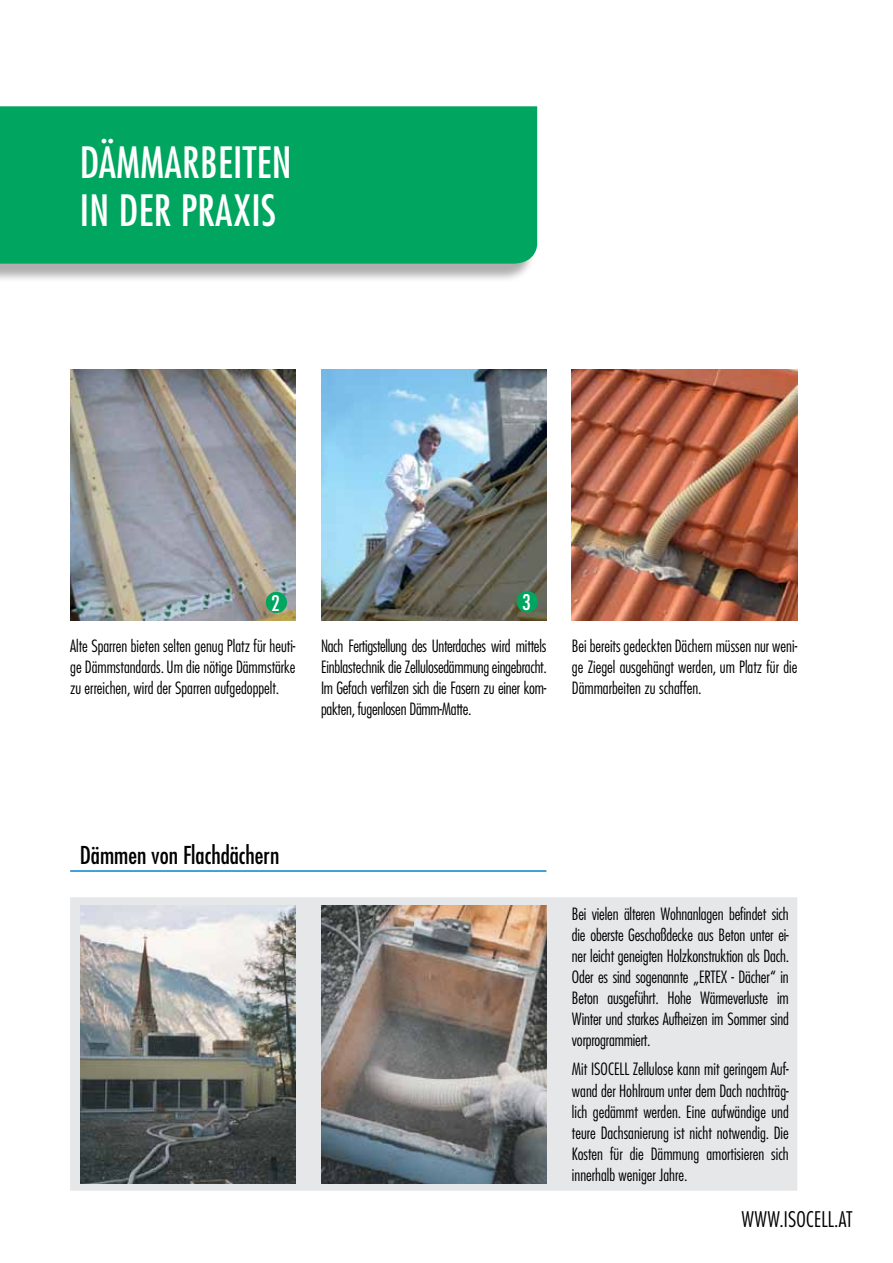
<style>
.page{position:relative;width:893px;height:1263px;background:#fff}
.page>*{position:absolute;margin:0;border:0;box-sizing:border-box;transform-origin:0 0}
.t1{font:500 condensed 42px/48px "Futura LT Pro";letter-spacing:.01em;color:#fff;text-align:right}
.t2{font:500 condensed 24px "Futura LT Pro";color:#000}
.t3{font:300 condensed 21px "Futura LT Pro";letter-spacing:.01em;color:#000}
.t4{font:500 condensed 21px "Futura LT Pro";color:#fff}
.t5{font:300 condensed 16.5px/21px "Futura LT Pro";color:#000;text-align:justify}
.s1{color:#fff}
</style>
<div class="page">
<div style="left:70px;top:897px;width:727px;height:294px;background:#e6e7e8"></div>
<img style="left:321px;top:370px;width:225px;height:251px">
<img style="left:70px;top:370px;width:225px;height:251px">
<img style="left:321px;top:906px;width:225px;height:277px">
<img style="left:572px;top:370px;width:225px;height:251px">
<div style="left:266px;top:592px;width:21px;height:21px;background:#00a660;border-radius:50%"></div>
<div style="left:517px;top:591px;width:21px;height:21px;background:#00a660;border-radius:50%"></div>
<hr style="left:70px;top:870px;width:476px;height:2px;background:#0086cc">
<img style="left:81px;top:906px;width:215px;height:277px">
<div style="left:0;top:109px;width:535px;height:174px;background:#000;opacity:.32"></div>
<div style="left:0;top:106px;width:537px;height:158px;background:#00a660"></div>
<h1 class="t1" style="left:80px;top:138px;width:41px">DÄMMA</h1>
<h1 class="t1" style="left:80px;top:138px;width:194px">RBEITEN<br>IN DER PRAXIS</h1>
<p class="t4" style="left:271px;top:588px;width:10px">2</p>
<p class="t4" style="left:522px;top:588px;width:10px">3</p>
<p class="t5" style="left:70px;top:635px;width:227px">Alte Sparren bieten selten genug Platz für heuti&shy;ge Dämmstandards. Um die nötige Dämmstärke zu erreichen, wird der Sparren aufgedoppelt.</p>
<p class="t5" style="left:321px;top:635px;width:227px">Nach Fertigstellung des Unterdaches wird mittels Einblastechnik die Zellulosedämmung eingebracht.<br>Im Gefach verfilzen sich die Fasern zu einer kom&shy;pakten, fugenlosen Dämm-Matte.</p>
<p class="t5" style="left:572px;top:636px;width:227px">Bei bereits gedeckten Dächern müssen nur weni&shy;ge Ziegel ausgehängt werden, um Platz für die Dämmarbeiten zu schaffen.</p>
<h2 class="t2" style="left:80px;top:838px;width:201px">DÄMMEN VON FLACHDÄCHERN</h2>
<p class="t5" style="left:572px;top:903px;width:219px">Bei vielen älteren Wohnanlagen befindet sich die oberste Geschoßdecke aus Beton unter ei&shy;ner leicht geneigten Holzkonstruktion als Dach.<br>Oder es sind sogenannte „ERTEX - Dächer“ in Beton ausgeführt. Hohe Wärmeverluste im Winter und starkes Aufheizen im Sommer sind vorprogrammiert.</p>
<p class="t5" style="left:572px;top:1059px;width:218px">Mit ISOCELL Zellulose kann mit geringem Auf&shy;wand der Hohlraum unter dem Dach nachträg&shy;lich gedämmt werden. Eine aufwändige und teure Dachsanierung ist nicht notwendig. Die Kosten für die Dämmung amortisieren sich innerhalb weniger Jahre.</p>
<p class="t3" style="left:742px;top:1206px;width:119px">WWW.ISOCELL.AT<span class="s1">T</span></p>
</div>
